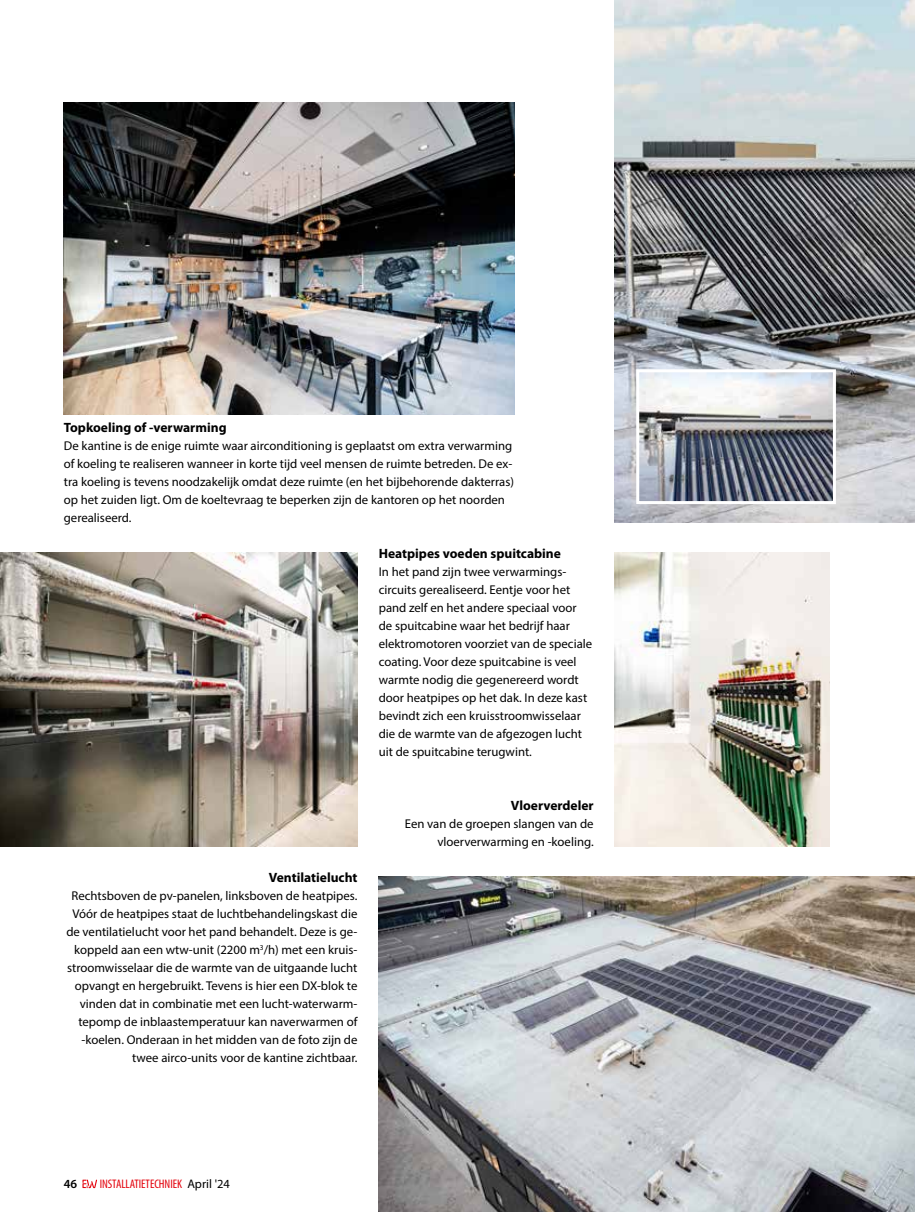
<style>
.page{position:relative;width:915px;height:1212px;background:#fff}
.page>*{position:absolute;margin:0;border:0;box-sizing:border-box;transform-origin:0 0}
.t1{font:700 13.5px "Myriad Pro";color:#000}
.t2{font:12.75px/18px "Myriad Pro";color:#000}
.t3{font:condensed 12.45px "Myriad Pro";letter-spacing:-.005em;color:#e3000b}
.t4{font:600 12.45px "Myriad Pro";color:#000}
.s1{font-stretch:normal;color:#000}
</style>
<div class="page">
<svg style="left:82px;top:1179px;width:15px;height:9px"></svg>
<img style="left:64px;top:102px;width:450px;height:312px">
<img style="left:614px;top:0;width:300px;height:522px">
<img style="left:378px;top:876px;width:536px;height:336px">
<img style="left:0;top:552px;width:357px;height:294px">
<img style="left:614px;top:552px;width:215px;height:294px">
<img style="left:640px;top:373px;width:191px;height:127px">
<div style="left:636px;top:369px;width:199px;height:135px;border:3px solid #fff"></div>
<p class="t1" style="left:64px;top:420px;width:164px">Topkoeling of -verwarming</p>
<p class="t2" style="left:64px;top:437px;width:451px">De kantine is de enige ruimte waar airconditioning is geplaatst om extra verwarming of koeling te realiseren wanneer in korte tijd veel mensen de ruimte betreden. De ex&shy;tra koeling is tevens noodzakelijk omdat deze ruimte (en het bijbehorende dakterras) op het zuiden ligt. Om de koeltevraag te beperken zijn de kantoren op het noorden gerealiseerd.</p>
<p class="t1" style="left:378px;top:546px;width:184px">Heatpipes voeden spuitcabine</p>
<p class="t2" style="left:378px;top:563px;width:215px">In het pand zijn twee verwarmings&shy;circuits gerealiseerd. Eentje voor het pand zelf en het andere speciaal voor de spuitcabine waar het bedrijf haar elektromotoren voorziet van de speciale coating. Voor deze spuitcabine is veel warmte nodig die gegenereerd wordt door heatpipes op het dak. In deze kast bevindt zich een kruisstroomwisselaar die de warmte van de afgezogen lucht uit de spuitcabine terugwint.</p>
<p class="t1" style="left:269px;top:870px;width:90px">Ventilatielucht</p>
<p class="t2" style="left:66px;top:887px;width:292px;text-align:right">Rechtsboven de pv-panelen, linksboven de heatpipes.<br>Vóór de heatpipes staat de luchtbehandelingskast die de ventilatielucht voor het pand behandelt. Deze is ge&shy;koppeld aan een wtw-unit (2200 m<sup>3</sup>/h) met een kruis&shy;stroomwisselaar die de warmte van de uitgaande lucht opvangt en hergebruikt. Tevens is hier een DX-blok te vinden dat in combinatie met een lucht-waterwarm&shy;tepomp de inblaastemperatuur kan naverwarmen of -koelen. Onderaan in het midden van de foto zijn de twee airco-units voor de kantine zichtbaar.</p>
<p class="t4" style="left:64px;top:1177px;width:15px">46</p>
<p class="t3" style="left:100px;top:1176px;width:132px">INSTALLATIETECHNIEK <span class="s1">April '24</span></p>
<p class="t1" style="left:510px;top:798px;width:84px">Vloerverdeler</p>
<p class="t2" style="left:404px;top:815px;width:190px;text-align:right">Een van de groepen slangen van de vloerverwarming en -koeling.</p>
</div>
